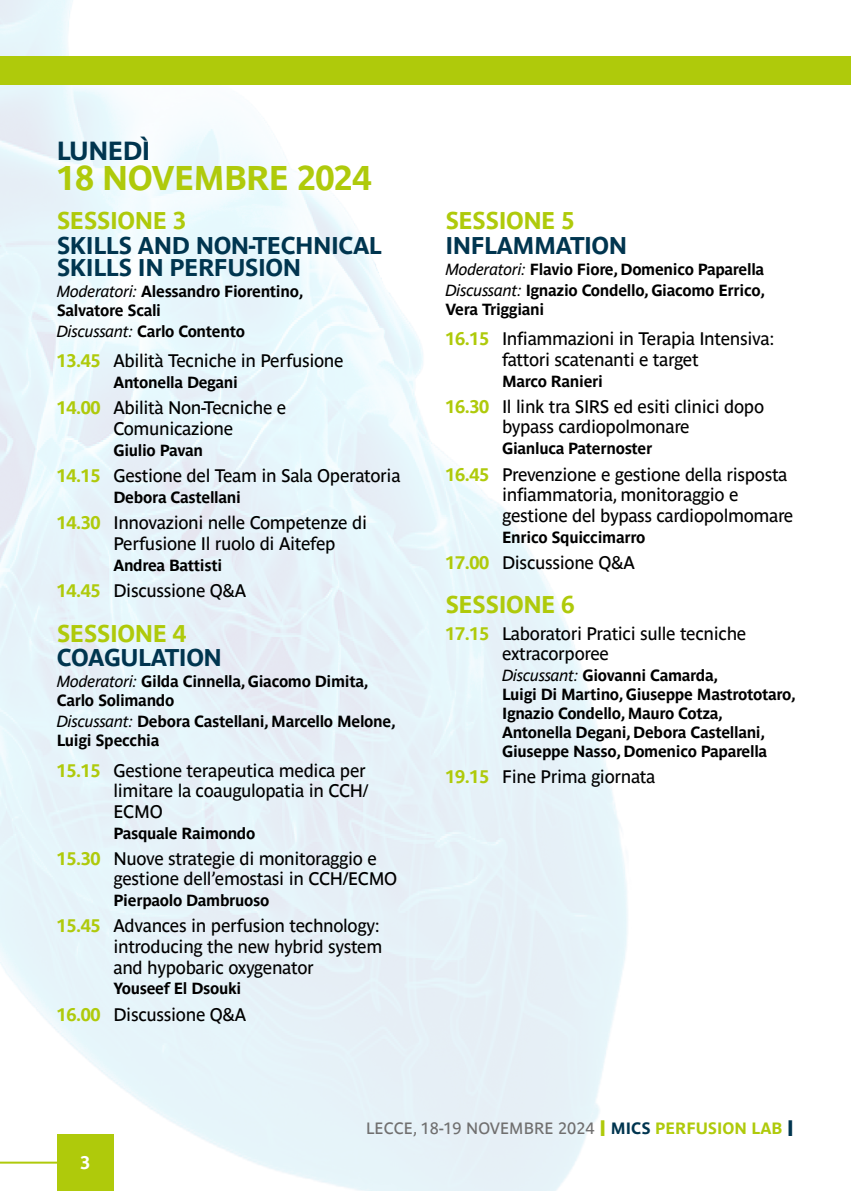
<style>
.page{position:relative;width:851px;height:1191px;background:#fff}
.page>*{position:absolute;margin:0;border:0;box-sizing:border-box;transform-origin:0 0}
.t1{font:700 34px "Parisine Std";letter-spacing:-.02em;color:#afca0b}
.t2{font:700 26px "Parisine Std";letter-spacing:-.02em;color:#00354f}
.t3{font:700 24px/22px "Parisine Std";letter-spacing:-.02em;color:#00354f}
.t4{font:700 24px "Parisine Std";letter-spacing:-.02em;color:#afca0b}
.t5{font:18px/20.6px "Parisine Std";letter-spacing:-.02em;color:#000}
.t6{font:700 18px "Parisine Std";color:#fff}
.t7{font:16.2px "Parisine Std";color:#706f6f}
.t8{font:700 16px/19px "Parisine Std";letter-spacing:-.02em;color:#000}
.s1{font-weight:400;font-style:italic}
.s2{font-weight:700;color:#afca0b}
.s3{font-weight:700;font-size:22.2px;color:#afca0b}
.s4{font-weight:700;color:#00354f}
.s5{font-weight:700;font-size:22.2px;color:#00354f}
</style>
<div class="page">
<img style="left:0;top:0;width:709px;height:1191px">
<div style="left:0;top:57px;width:850px;height:28px;background:#afca0b"></div>
<div style="left:57px;top:1134px;width:56px;height:57px;background:#afca0b"></div>
<hr style="left:0;top:1161px;width:59px;height:2px;background:#afca0b">
<h2 class="t2" style="left:57px;top:136px;width:95px">LUNEDÌ</h2>
<h1 class="t1" style="left:57px;top:158px;width:316px">18 NOVEMBRE 2024</h1>
<h3 class="t4" style="left:57px;top:207px;width:131px">SESSIONE 3</h3>
<h3 class="t3" style="left:57px;top:234px;width:327px">SKILLS AND NON-TECHNICAL<br>SKILLS IN PERFUSION</h3>
<p class="t8" style="left:57px;top:282px;width:248px"><span class="s1">Moderatori:</span> Alessandro Fiorentino,<br>Salvatore Scali</p>
<p class="t8" style="left:57px;top:322px;width:190px"><span class="s1">Discussant:</span> Carlo Contento</p>
<p class="t5" style="left:57px;top:350px;width:288px"><span class="s2">13.45</span> Abilità Tecniche in Perfusione</p>
<p class="t8" style="left:113px;top:373px;width:126px">Antonella Degani</p>
<p class="t5" style="left:57px;top:398px;width:231px;text-align:center"><span class="s2">14.00</span> Abilità Non-Tecniche e<br>Comunicazione</p>
<p class="t8" style="left:113px;top:440px;width:91px">Giulio Pavan</p>
<p class="t5" style="left:57px;top:465px;width:345px"><span class="s2">14.15</span> Gestione del Team in Sala Operatoria</p>
<p class="t8" style="left:113px;top:488px;width:129px">Debora Castellani</p>
<p class="t5" style="left:113px;top:512px;width:255px;text-indent:-57px"><span class="s2">14.30</span> Innovazioni nelle Competenze di<br>Perfusione Il ruolo di Aitefep</p>
<p class="t8" style="left:113px;top:555px;width:110px">Andrea Battisti</p>
<p class="t5" style="left:57px;top:580px;width:191px"><span class="s2">14.45</span> Discussione Q&amp;A</p>
<h3 class="t4" style="left:57px;top:619px;width:131px">SESSIONE 4</h3>
<h3 class="t3" style="left:57px;top:647px;width:167px">COAGULATION</h3>
<p class="t8" style="left:57px;top:672px;width:313px"><span class="s1">Moderatori:</span> Gilda Cinnella, Giacomo Dimita,<br>Carlo Solimando</p>
<p class="t8" style="left:57px;top:712px;width:340px"><span class="s1">Discussant:</span> Debora Castellani, Marcello Melone,<br>Luigi Specchia</p>
<p class="t5" style="left:113px;top:760px;width:256px;text-indent:-57px"><span class="s2">15.15</span> Gestione terapeutica medica per limitare la coaugulopatia in CCH/<br>ECMO</p>
<p class="t8" style="left:113px;top:823px;width:143px">Pasquale Raimondo</p>
<p class="t5" style="left:113px;top:848px;width:285px;text-indent:-57px"><span class="s2">15.30</span> Nuove strategie di monitoraggio e gestione dell’emostasi in CCH/ECMO</p>
<p class="t8" style="left:113px;top:891px;width:157px">Pierpaolo Dambruoso</p>
<p class="t5" style="left:113px;top:915px;width:270px;text-indent:-57px"><span class="s2">15.45</span> Advances in perfusion technology: introducing the new hybrid system and hypobaric oxygenator</p>
<p class="t8" style="left:113px;top:979px;width:129px">Youseef El Dsouki</p>
<p class="t5" style="left:57px;top:1004px;width:191px"><span class="s2">16.00</span> Discussione Q&amp;A</p>
<h3 class="t4" style="left:445px;top:207px;width:131px">SESSIONE 5</h3>
<h3 class="t3" style="left:445px;top:234px;width:183px">INFLAMMATION</h3>
<p class="t8" style="left:445px;top:259px;width:321px;line-height:21px"><span class="s1">Moderatori:</span> Flavio Fiore, Domenico Paparella<br><span class="s1">Discussant:</span> Ignazio Condello, Giacomo Errico,</p>
<p class="t8" style="left:445px;top:300px;width:100px">Vera Triggiani</p>
<p class="t5" style="left:502px;top:328px;width:274px;text-indent:-57px"><span class="s2">16.15</span> Infiammazioni in Terapia Intensiva: fattori scatenanti e target</p>
<p class="t8" style="left:502px;top:371px;width:102px">Marco Ranieri</p>
<p class="t5" style="left:502px;top:396px;width:263px;text-indent:-57px"><span class="s2">16.30</span> Il link tra SIRS ed esiti clinici dopo bypass cardiopolmonare</p>
<p class="t8" style="left:502px;top:439px;width:152px">Gianluca Paternoster</p>
<p class="t5" style="left:502px;top:464px;width:293px;text-indent:-57px"><span class="s2">16.45</span> Prevenzione e gestione della risposta infiammatoria, monitoraggio e gestione del bypass cardiopolmomare</p>
<p class="t8" style="left:502px;top:527px;width:145px">Enrico Squiccimarro</p>
<p class="t5" style="left:445px;top:552px;width:191px"><span class="s2">17.00</span> Discussione Q&amp;A</p>
<h3 class="t4" style="left:445px;top:591px;width:131px">SESSIONE 6</h3>
<p class="t5" style="left:502px;top:623px;width:246px;text-indent:-57px"><span class="s2">17.15</span> Laboratori Pratici sulle tecniche extracorporee</p>
<p class="t8" style="left:502px;top:666px;width:295px"><span class="s1">Discussant:</span> Giovanni Camarda,<br>Luigi Di Martino, Giuseppe Mastrototaro, Ignazio Condello, Mauro Cotza, Antonella Degani, Debora Castellani, Giuseppe Nasso, Domenico Paparella</p>
<p class="t5" style="left:445px;top:766px;width:211px"><span class="s2">19.15</span> Fine Prima giornata</p>
<p class="t6" style="left:80px;top:1152px;width:12px">3</p>
<p class="t7" style="left:366px;top:1119px;width:429px">LECCE, 18-19 NOVEMBRE 2024 <span class="s3">I</span> <span class="s4">MICS</span> <span class="s2">PERFUSION LAB</span> <span class="s5">I</span></p>
</div>
